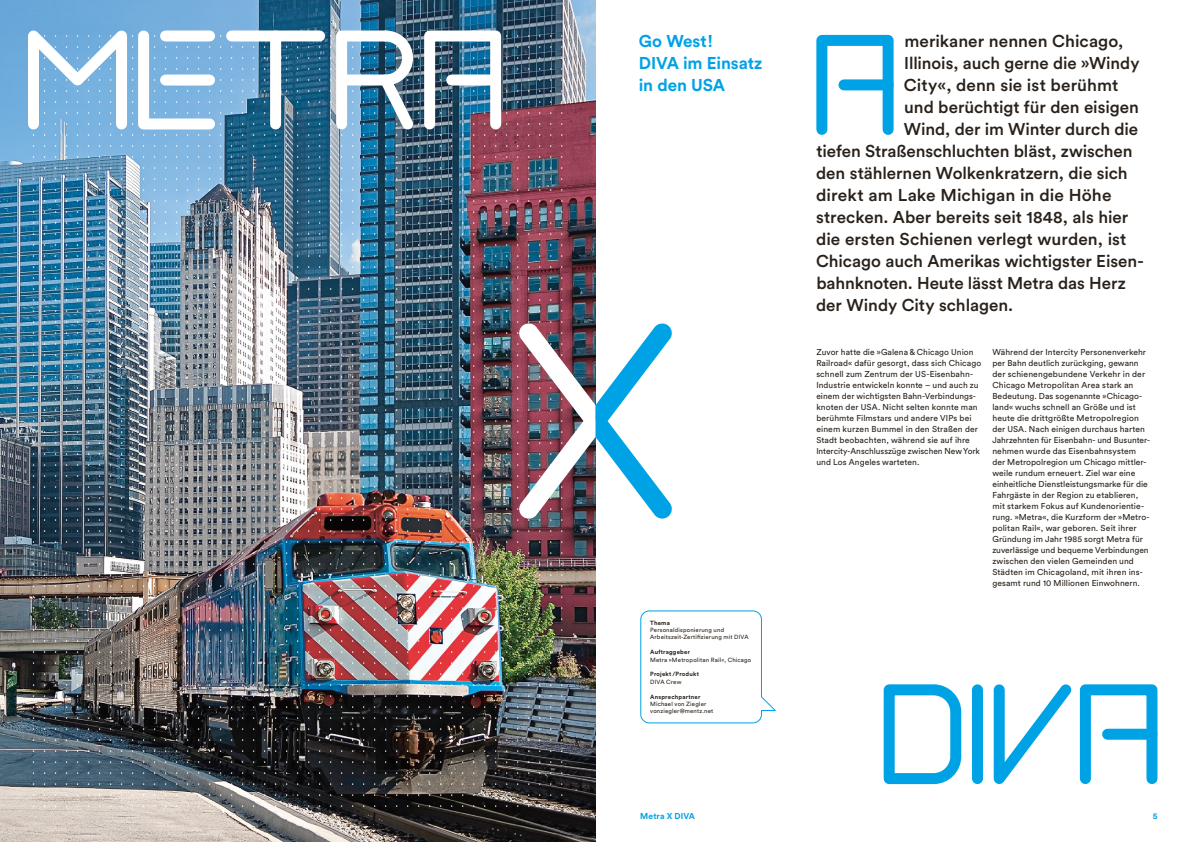
<style>
.page{position:relative;width:1191px;height:842px;background:#fff}
.page>*{position:absolute;margin:0;border:0;box-sizing:border-box;transform-origin:0 0}
.t1{font:500 17px "Circular Std";color:#29211a}
.t2{font:700 17px/22px "Circular Std";letter-spacing:-.005em;color:#00a2e6}
.t3{font:8.5px/11px "Circular Std";letter-spacing:.01em;color:#29211a}
.t4{font:700 8.5px "Circular Std";letter-spacing:.01em;color:#00a2e6}
.t5{font:6px/7.4px "Circular Std";letter-spacing:.03em;color:#29211a}
.t6{font:700 6px "Circular Std";letter-spacing:.03em;color:#29211a}
</style>
<div class="page">
<img style="left:0;top:0;width:595px;height:842px">
<svg style="left:595px;top:322px;width:77px;height:197px"></svg>
<img style="left:517px;top:321px;width:78px;height:200px">
<svg style="left:640px;top:610px;width:136px;height:114px"></svg>
<div style="left:816px;top:35px;width:77px;height:100px;border:11px solid #00a2e6"></div>
<div style="left:844px;top:79px;width:44px;height:11px;background:#00a2e6"></div>
<div style="left:424px;top:31px;width:77px;height:98px;border:11px solid #fff"></div>
<div style="left:452px;top:74px;width:43px;height:11px;background:#fff"></div>
<svg style="left:133px;top:25px;width:87px;height:111px"></svg>
<div style="left:165px;top:75px;width:44px;height:11px;background:#fff"></div>
<div style="left:166px;top:31px;width:43px;height:11px;background:#fff"></div>
<svg style="left:22px;top:9px;width:110px;height:127px"></svg>
<svg style="left:330px;top:25px;width:88px;height:111px"></svg>
<svg style="left:371px;top:65px;width:51px;height:74px"></svg>
<div style="left:232px;top:30px;width:87px;height:11px;background:#fff"></div>
<div style="left:270px;top:36px;width:11px;height:88px;background:#fff"></div>
<svg style="left:883px;top:684px;width:79px;height:101px"></svg>
<div style="left:972px;top:690px;width:11px;height:89px;background:#00a2e6"></div>
<svg style="left:993px;top:684px;width:79px;height:100px"></svg>
<div style="left:1079px;top:684px;width:78px;height:100px;border:11px solid #00a2e6"></div>
<div style="left:1107px;top:729px;width:45px;height:11px;background:#00a2e6"></div>
<h1 class="t2" style="left:639px;top:30px;width:125px">Go West!<br>DIVA im Einsatz in den USA</h1>
<p class="t6" style="left:650px;top:619px;width:21px">Thema</p>
<p class="t5" style="left:650px;top:626px;width:100px">Personaldisponierung und<br>Arbeitszeit-Zertifizierung mit DIVA</p>
<p class="t6" style="left:650px;top:648px;width:41px">Auftraggeber</p>
<p class="t5" style="left:650px;top:656px;width:103px">Metra »Metropolitan Rail«, Chicago</p>
<p class="t6" style="left:650px;top:670px;width:50px">Projekt /Produkt</p>
<p class="t5" style="left:650px;top:678px;width:33px">DIVA Crew</p>
<p class="t6" style="left:650px;top:693px;width:52px">Ansprechpartner</p>
<p class="t5" style="left:650px;top:700px;width:65px">Michael von Ziegler vonziegler@mentz.net</p>
<h1 class="t1" style="left:904px;top:30px;width:220px">merikaner nennen Chicago,</h1>
<h1 class="t1" style="left:904px;top:52px;width:237px">Illinois, auch gerne die »Windy</h1>
<h1 class="t1" style="left:904px;top:74px;width:216px">City«, denn sie ist berühmt</h1>
<h1 class="t1" style="left:904px;top:96px;width:236px">und berüchtigt für den eisigen</h1>
<h1 class="t1" style="left:904px;top:118px;width:236px">Wind, der im Winter durch die</h1>
<h1 class="t1" style="left:816px;top:140px;width:318px">tiefen Straßenschluchten bläst, zwischen</h1>
<h1 class="t1" style="left:816px;top:162px;width:313px">den stählernen Wolkenkratzern, die sich</h1>
<h1 class="t1" style="left:816px;top:184px;width:297px">direkt am Lake Michigan in die Höhe</h1>
<h1 class="t1" style="left:816px;top:206px;width:313px">strecken. Aber bereits seit 1848, als hier</h1>
<h1 class="t1" style="left:816px;top:228px;width:312px">die ersten Schienen verlegt wurden, ist</h1>
<h1 class="t1" style="left:816px;top:250px;width:329px">Chicago auch Amerikas wichtigster Eisen-</h1>
<h1 class="t1" style="left:816px;top:272px;width:311px">bahnknoten. Heute lässt Metra das Herz</h1>
<h1 class="t1" style="left:816px;top:294px;width:199px">der Windy City schlagen.</h1>
<p class="t3" style="left:816px;top:346px;width:166px">Zuvor hatte die »Galena &amp; Chicago Union Railroad« dafür gesorgt, dass sich Chicago schnell zum Zentrum der US-Eisenbahn-Industrie entwickeln konnte – und auch zu einem der wichtigsten Bahn-Verbindungs&shy;knoten der USA. Nicht selten konnte man berühmte Filmstars und andere VIPs bei einem kurzen Bummel in den Straßen der Stadt beobachten, während sie auf ihre Intercity-Anschlusszüge zwischen New York und Los Angeles warteten.</p>
<p class="t3" style="left:992px;top:346px;width:159px">Während der Intercity Personenverkehr per Bahn deutlich zurückging, gewann der schienengebundene Verkehr in der Chicago Metropolitan Area stark an Bedeutung. Das sogenannte »Chicago&shy;land« wuchs schnell an Größe und ist heute die drittgrößte Metropolregion der USA. Nach einigen durchaus harten Jahrzehnten für Eisenbahn- und Busunter&shy;nehmen wurde das Eisenbahnsystem der Metropolregion um Chicago mittler&shy;weile rundum erneuert. Ziel war eine einheitliche Dienstleistungsmarke für die Fahrgäste in der Region zu etablieren, mit starkem Fokus auf Kundenorientie&shy;rung. »Metra«, die Kurzform der »Metro&shy;politan Rail«, war geboren. Seit ihrer Gründung im Jahr 1985 sorgt Metra für zuverlässige und bequeme Verbindungen zwischen den vielen Gemeinden und Städten im Chicagoland, mit ihren ins&shy;gesamt rund 10 Millionen Einwohnern.</p>
<p class="t4" style="left:640px;top:811px;width:56px">Metra X DIVA</p>
<p class="t4" style="left:1152px;top:811px;width:6px">5</p>
</div>
